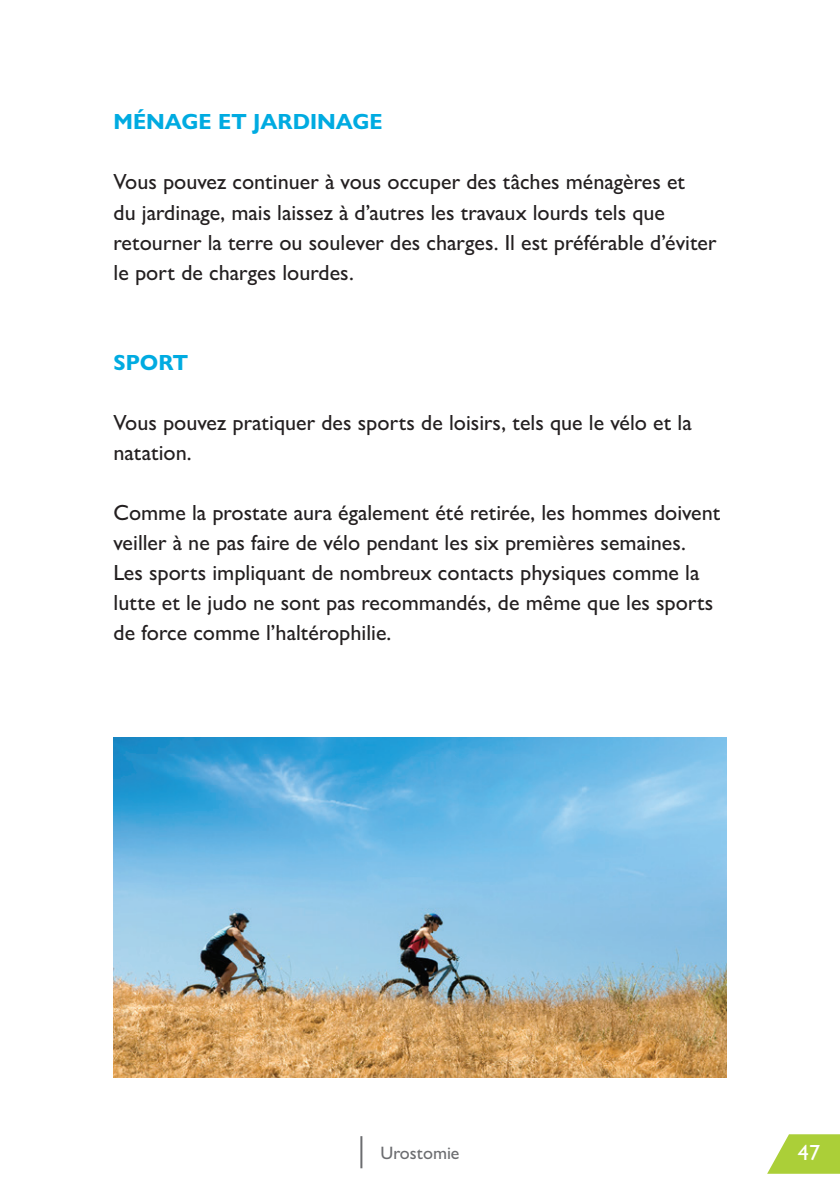
<style>
.page{position:relative;width:840px;height:1191px;background:#fff}
.page>*{position:absolute;margin:0;border:0;box-sizing:border-box;transform-origin:0 0}
.t1{font:500 22px/30px "Gill Sans Nova";color:#231f20}
.t2{font:700 22px "Gill Sans Nova";color:#00abe1}
.t3{font:500 22px "Gill Sans Nova";color:#fff}
.t4{font:500 18px "Gill Sans Nova";color:#6c6d70}
</style>
<div class="page">
<hr style="left:360px;top:1136px;width:2px;height:32px;background:#6c6d70">
<svg style="left:767px;top:1134px;width:72px;height:39px"></svg>
<img style="left:113px;top:737px;width:613px;height:340px">
<p class="t2" style="left:113px;top:108px;width:270px">MÉNAGE ET JARDINAGE</p>
<p class="t1" style="left:113px;top:167px;width:604px">Vous pouvez continuer à vous occuper des tâches ménagères et<br>du jardinage, mais laissez à d’autres les travaux lourds tels que retourner la terre ou soulever des charges. Il est préférable d’éviter le port de charges lourdes.</p>
<p class="t2" style="left:113px;top:348px;width:76px">SPORT</p>
<p class="t1" style="left:113px;top:407px;width:579px">Vous pouvez pratiquer des sports de loisirs, tels que le vélo et la natation.</p>
<p class="t1" style="left:113px;top:497px;width:608px">Comme la prostate aura également été retirée, les hommes doivent veiller à ne pas faire de vélo pendant les six premières semaines.<br>Les sports impliquant de nombreux contacts physiques comme la lutte et le judo ne sont pas recommandés, de même que les sports de force comme l’haltérophilie.</p>
<p class="t4" style="left:380px;top:1141px;width:81px">Urostomie</p>
<p class="t3" style="left:797px;top:1138px;width:23px">47</p>
</div>
